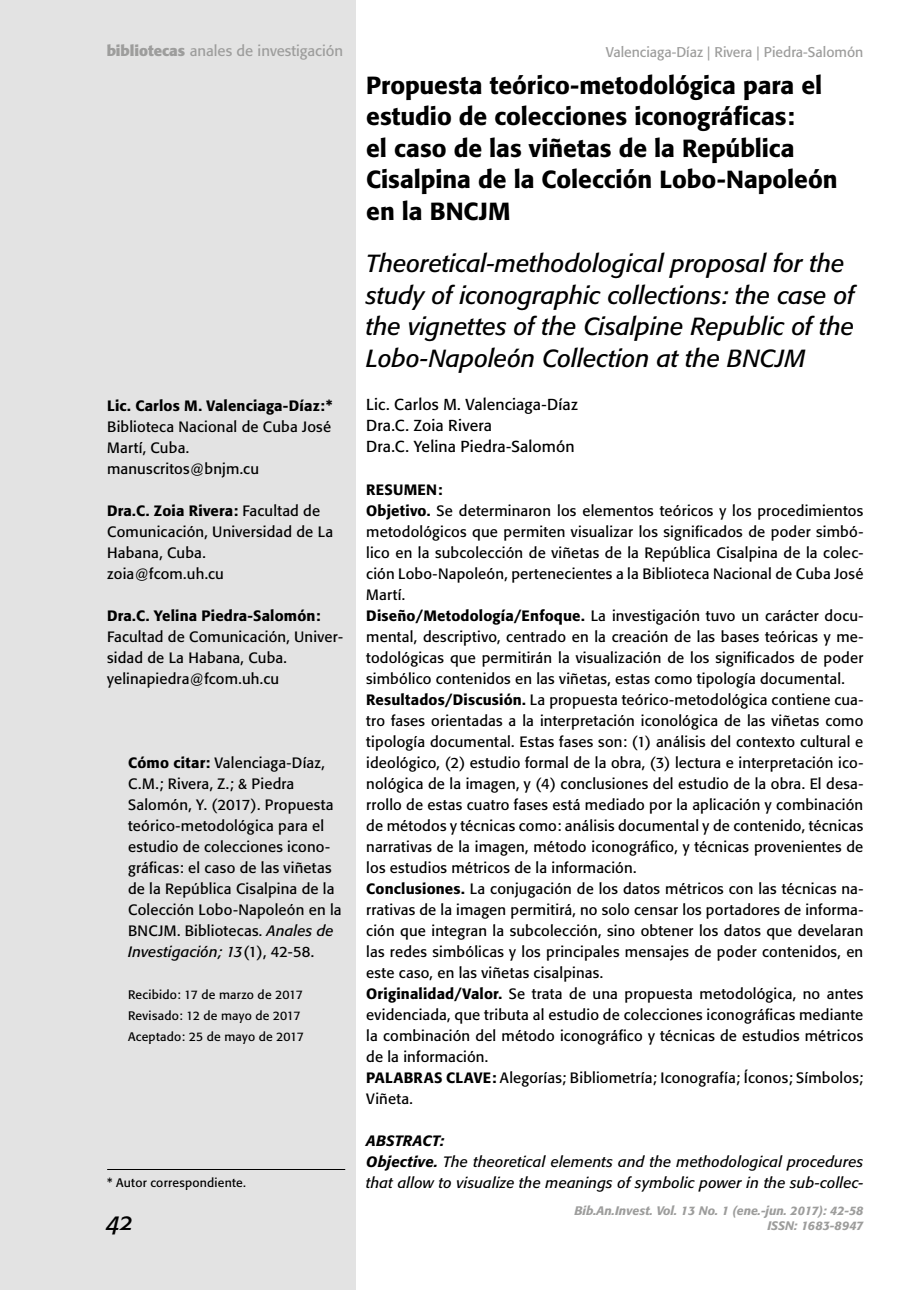
<style>
.page{position:relative;width:913px;height:1290px;background:#fff}
.page>*{position:absolute;margin:0;border:0;box-sizing:border-box;transform-origin:0 0}
.t1{font:italic 24.5px/31.5px "Formata";letter-spacing:-.005em;color:#000}
.t2{font:500 24.5px/31.5px "Formata";color:#000}
.t3{font:15.75px/21px "Formata";letter-spacing:.01em;color:#000}
.t4{font:14.88px/21px "Formata";letter-spacing:.01em;color:#000}
.t5{font:italic 14.88px/21px "Formata";letter-spacing:.01em;color:#000}
.t6{font:500 14.88px "Formata";letter-spacing:.01em;color:#000}
.t7{font:14.88px "Formata";color:#9d9d9c}
.t8{font:14px "Formata";color:#9d9d9c}
.t9{font:12.25px/21px "Formata";letter-spacing:.015em;color:#000}
.t10{font:italic 500 12.25px "Formata";color:#9d9d9c}
.s1{font-weight:700}
.s2{font-weight:500}
.s3{font-style:italic}
</style>
<div class="page">
<div style="left:0;top:0;width:356px;height:1290px;background:#e3e3e3"></div>
<hr style="left:107px;top:1169px;width:238px;height:1px;background:#000">
<p class="t7" style="left:107px;top:42px;width:238px"><span class="s1">bibliotecas</span> anales de investigación</p>
<p class="t8" style="left:606px;top:43px;width:259px">Valenciaga-Díaz | Rivera | Piedra-Salomón</p>
<p class="t6" style="left:107px;top:396px;width:227px">Lic. Carlos M. Valenciaga-Díaz:*</p>
<p class="t4" style="left:107px;top:416px;width:225px">Biblioteca Nacional de Cuba José<br>Martí, Cuba. manuscritos@bnjm.cu</p>
<p class="t4" style="left:107px;top:500px;width:227px"><span class="s2">Dra.C. Zoia Rivera:</span> Facultad de<br>Comunicación, Universidad de La<br>Habana, Cuba.<br>zoia@fcom.uh.cu</p>
<p class="t6" style="left:107px;top:606px;width:215px">Dra.C. Yelina Piedra-Salomón:</p>
<p class="t4" style="left:107px;top:626px;width:237px">Facultad de Comunicación, Univer&shy;sidad de La Habana, Cuba. yelinapiedra@fcom.uh.cu</p>
<p class="t4" style="left:128px;top:752px;width:215px"><span class="s2">Cómo citar:</span> Valenciaga-Díaz,<br>C.M.; Rivera, Z.; &amp; Piedra<br>Salomón, Y. (2017). Propuesta teórico-metodológica para el estudio de colecciones icono&shy;gráficas: el caso de las viñetas de la República Cisalpina de la<br>Colección Lobo-Napoleón en la<br>BNCJM. Bibliotecas. <span class="s3">Anales de<br>Investigación; 13</span>(1), 42-58.</p>
<p class="t9" style="left:128px;top:984px;width:177px">Recibido: 17 de marzo de 2017<br>Revisado: 12 de mayo de 2017<br>Aceptado: 25 de mayo de 2017</p>
<p class="t9" style="left:107px;top:1172px;width:140px">* Autor correspondiente.</p>
<h1 class="t2" style="left:366px;top:69px;width:473px">Propuesta teórico-metodológica para el estudio de colecciones iconográficas:<br>el caso de las viñetas de la República Cisalpina de la Colección Lobo-Napoleón en la BNCJM</h1>
<h1 class="t1" style="left:366px;top:248px;width:490px">Theoretical-methodological proposal for the study of iconographic collections: the case of the vignettes of the Cisalpine Republic of the Lobo-Napoleón Collection at the BNCJM</h1>
<p class="t3" style="left:366px;top:394px;width:213px">Lic. Carlos M. Valenciaga-Díaz<br>Dra.C. Zoia Rivera<br>Dra.C. Yelina Piedra-Salomón</p>
<p class="t4" style="left:366px;top:479px;width:499px"><span class="s2">RESUMEN:<br>Objetivo.</span> Se determinaron los elementos teóricos y los procedimientos metodológicos que permiten visualizar los significados de poder simbó&shy;lico en la subcolección de viñetas de la República Cisalpina de la colec&shy;ción Lobo-Napoleón, pertenecientes a la Biblioteca Nacional de Cuba José Martí.<br><span class="s2">Diseño/Metodología/Enfoque.</span> La investigación tuvo un carácter docu&shy;mental, descriptivo, centrado en la creación de las bases teóricas y me&shy;todológicas que permitirán la visualización de los significados de poder simbólico contenidos en las viñetas, estas como tipología documental.<br><span class="s2">Resultados/Discusión.</span> La propuesta teórico-metodológica contiene cua&shy;tro fases orientadas a la interpretación iconológica de las viñetas como tipología documental. Estas fases son: (1) análisis del contexto cultural e ideológico, (2) estudio formal de la obra, (3) lectura e interpretación ico&shy;nológica de la imagen, y (4) conclusiones del estudio de la obra. El desa&shy;rrollo de estas cuatro fases está mediado por la aplicación y combinación de métodos y técnicas como: análisis documental y de contenido, técnicas narrativas de la imagen, método iconográfico, y técnicas provenientes de los estudios métricos de la información.<br><span class="s2">Conclusiones.</span> La conjugación de los datos métricos con las técnicas na&shy;rrativas de la imagen permitirá, no solo censar los portadores de informa&shy;ción que integran la subcolección, sino obtener los datos que develaran las redes simbólicas y los principales mensajes de poder contenidos, en este caso, en las viñetas cisalpinas.<br><span class="s2">Originalidad/Valor.</span> Se trata de una propuesta metodológica, no antes evidenciada, que tributa al estudio de colecciones iconográficas mediante la combinación del método iconográfico y técnicas de estudios métricos de la información.<br><span class="s2">PALABRAS CLAVE:</span> Alegorías; Bibliometría; Iconografía; Íconos; Símbolos; Viñeta.</p>
<p class="t5" style="left:366px;top:1130px;width:499px"><span class="s2">ABSTRACT:<br>Objective.</span> The theoretical elements and the methodological procedures that allow to visualize the meanings of symbolic power in the sub-collec-</p>
<p class="t10" style="left:574px;top:1203px;width:290px">Bib.An.Invest. Vol. 13 No. 1 (ene.-jun. 2017): 42-58</p>
<p class="t10" style="left:767px;top:1218px;width:97px">ISSN: 1683-8947</p>
</div>
